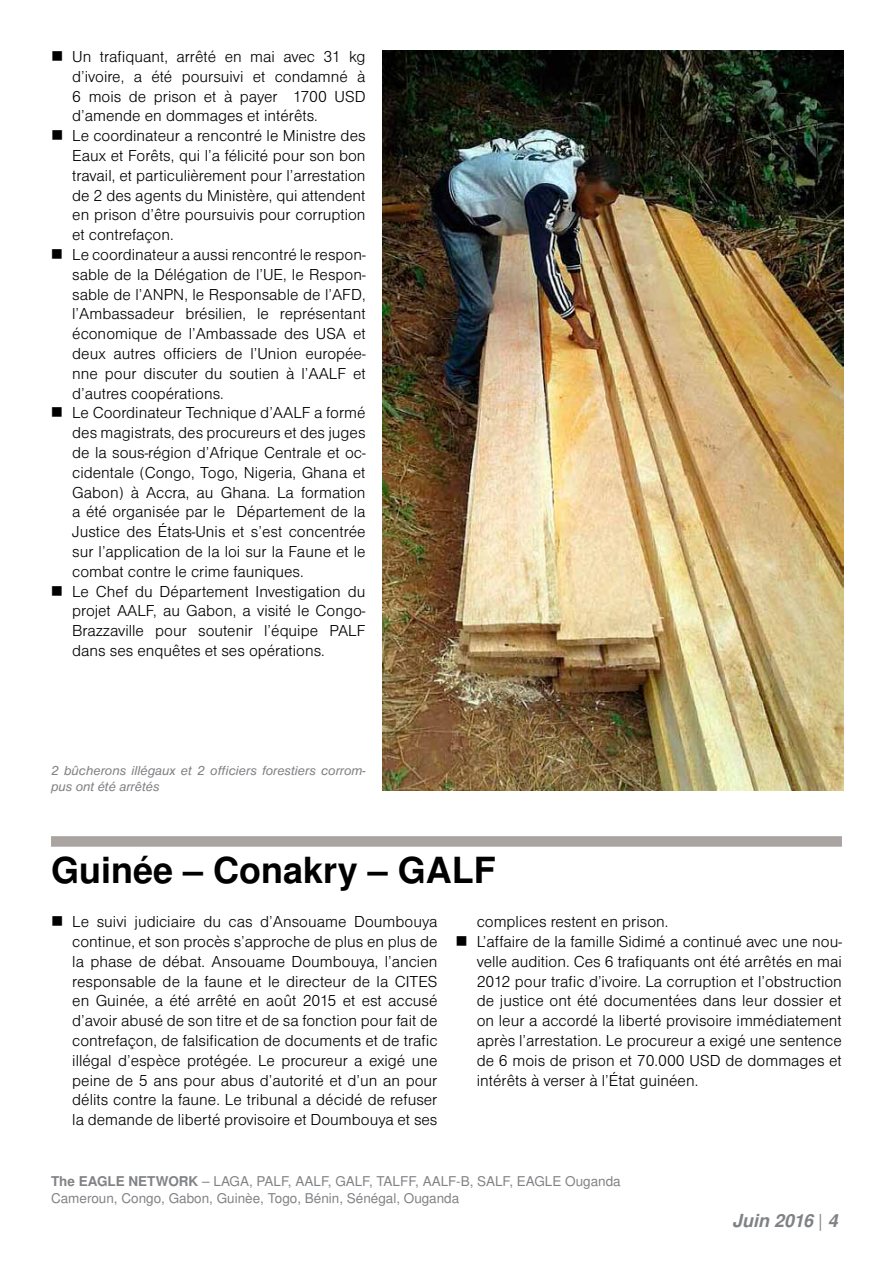
<style>
.page{position:relative;width:893px;height:1263px;background:#fff}
.page>*{position:absolute;margin:0;border:0;box-sizing:border-box;transform-origin:0 0}
.t1{font:700 36px "Nimbus Sans LOT";color:#000}
.t2{font:italic 700 18px "Nimbus Sans LOT";color:#808285}
.t3{font:16.5px/19.8px "Nimbus Sans DOT Ligh";color:#000}
.t4{font:13.5px/16.2px "Nimbus Sans LOT";color:#808285}
.t5{font:italic 13.5px/16.2px "Nimbus Sans DOT";color:#808285}
.s1{font-weight:700}
.s2{font-weight:400;font-style:normal}
</style>
<div class="page">
<img style="left:383px;top:51px;width:460px;height:740px">
<div style="left:51px;top:836px;width:791px;height:11px;background:#a9a3a1"></div>
<p class="t3" style="left:72px;top:47px;width:295px">Un trafiquant, arrêté en mai avec 31 kg d’ivoire, a été poursuivi et condamné à 6 mois de prison et à payer 1700 USD d’amende en dommages et intérêts.<br>Le coordinateur a rencontré le Ministre des Eaux et Forêts, qui l’a félicité pour son bon travail, et particulièrement pour l’arrestation de 2 des agents du Ministère, qui attendent en prison d’être poursuivis pour corruption et contrefaçon.<br>Le coordinateur a aussi rencontré le respon&shy;sable de la Délégation de l’UE, le Respon&shy;sable de l’ANPN, le Responsable de l’AFD, l’Ambassadeur brésilien, le représentant économique de l’Ambassade des USA et deux autres officiers de l’Union europée&shy;nne pour discuter du soutien à l’AALF et d’autres coopérations.<br>Le Coordinateur Technique d’AALF a formé des magistrats, des procureurs et des juges de la sous-région d’Afrique Centrale et oc&shy;cidentale (Congo, Togo, Nigeria, Ghana et Gabon) à Accra, au Ghana. La formation a été organisée par le Département de la Justice des États-Unis et s’est concentrée sur l’application de la loi sur la Faune et le combat contre le crime fauniques.<br>Le Chef du Département Investigation du projet AALF, au Gabon, a visité le Congo-Brazzaville pour soutenir l’équipe PALF dans ses enquêtes et ses opérations.</p>
<p class="t5" style="left:51px;top:762px;width:316px">2 bûcherons illégaux et 2 officiers forestiers corrom&shy;pus ont été arrêtés</p>
<h1 class="t1" style="left:51px;top:849px;width:446px">Guinée – Conakry – GALF</h1>
<p class="t3" style="left:72px;top:912px;width:367px;text-align:justify">Le suivi judiciaire du cas d’Ansouame Doumbouya continue, et son procès s’approche de plus en plus de la phase de débat. Ansouame Doumbouya, l’ancien responsable de la faune et le directeur de la CITES en Guinée, a été arrêté en août 2015 et est accusé d’avoir abusé de son titre et de sa fonction pour fait de contrefaçon, de falsification de documents et de trafic illégal d’espèce protégée. Le procureur a exigé une peine de 5 ans pour abus d’autorité et d’un an pour délits contre la faune. Le tribunal a décidé de refuser la demande de liberté provisoire et Doumbouya et ses</p>
<p class="t3" style="left:477px;top:912px;width:367px">complices restent en prison.<br>L’affaire de la famille Sidimé a continué avec une nou&shy;velle audition. Ces 6 trafiquants ont été arrêtés en mai 2012 pour trafic d’ivoire. La corruption et l’obstruction de justice ont été documentées dans leur dossier et on leur a accordé la liberté provisoire immédiatement après l’arrestation. Le procureur a exigé une sentence de 6 mois de prison et 70.000 USD de dommages et intérêts à verser à l’État guinéen.</p>
<p class="t4" style="left:51px;top:1174px;width:571px"><span class="s1">The EAGLE NETWORK</span> – LAGA, PALF, AALF, GALF, TALFF, AALF-B, SALF, EAGLE Ouganda<br>Cameroun, Congo, Gabon, Guinèe, Togo, Bénin, Sénégal, Ouganda</p>
<p class="t2" style="left:732px;top:1210px;width:107px">Juin 2016 <span class="s2">|</span> 4</p>
</div>
